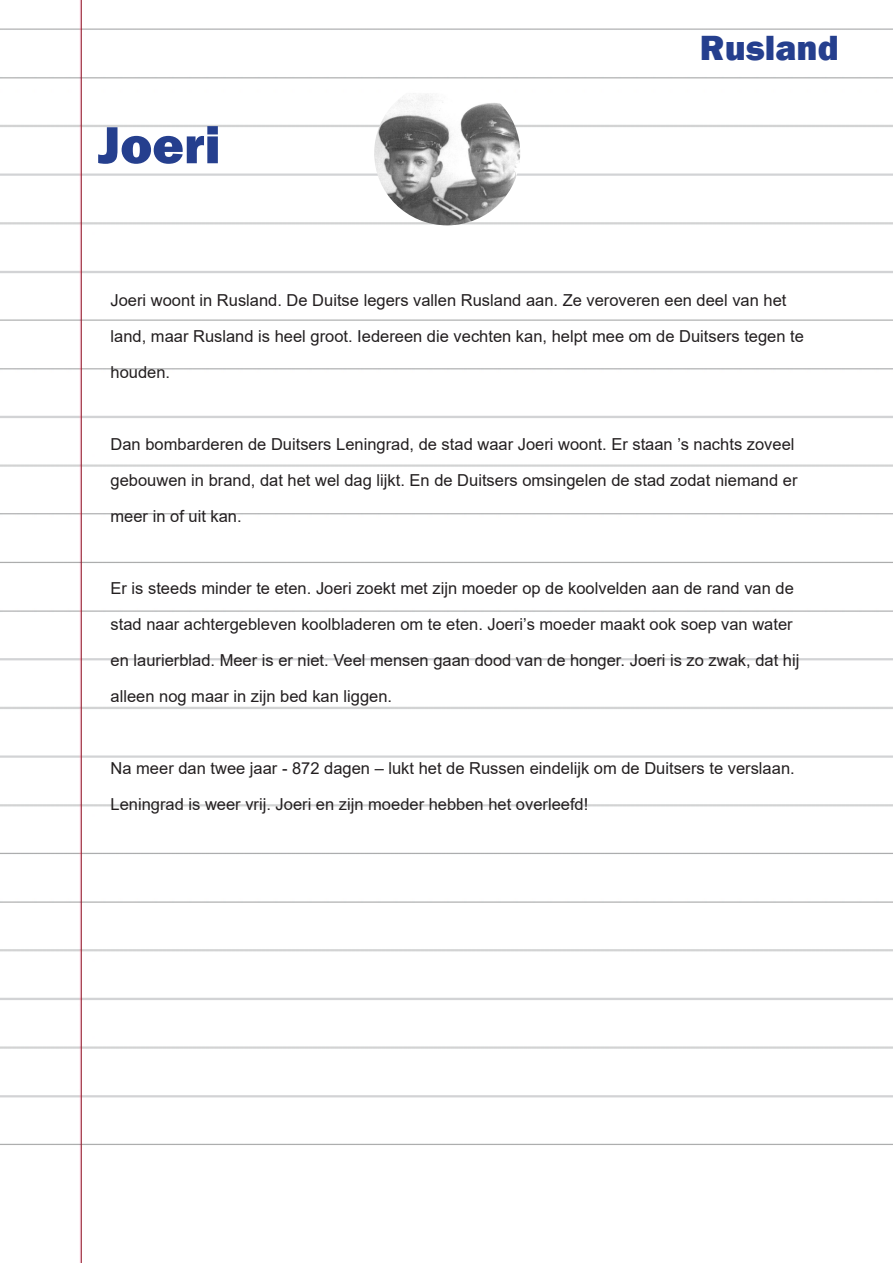
<style>
.page{position:relative;width:893px;height:1263px;background:#fff}
.page>*{position:absolute;margin:0;border:0;box-sizing:border-box;transform-origin:0 0}
.t1{font:800 54px "Franklin Gothic";color:#253f8e}
.t2{font:800 36px "Franklin Gothic";color:#253f8e}
.broodtekst{font:16.5px/36px "Arial";color:#231f20}
</style>
<div class="page">
<img style="left:0;top:0;width:893px;height:1263px">
<img style="left:374px;top:81px;width:146px;height:144px">
<p class="t1" style="left:98px;top:110px;width:124px">Joeri</p>
<p class="t2" style="left:700px;top:24px;width:140px">Rusland</p>
<p class="broodtekst" style="left:111px;top:282px;width:695px">Joeri woont in Rusland. De Duitse legers vallen Rusland aan. Ze veroveren een deel van het land, maar Rusland is heel groot. Iedereen die vechten kan, helpt mee om de Duitsers tegen te houden.</p>
<p class="broodtekst" style="left:111px;top:426px;width:688px">Dan bombarderen de Duitsers Leningrad, de stad waar Joeri woont. Er staan ’s nachts zoveel gebouwen in brand, dat het wel dag lijkt. En de Duitsers omsingelen de stad zodat niemand er meer in of uit kan.</p>
<p class="broodtekst" style="left:111px;top:570px;width:690px">Er is steeds minder te eten. Joeri zoekt met zijn moeder op de koolvelden aan de rand van de stad naar achtergebleven koolbladeren om te eten. Joeri’s moeder maakt ook soep van water en laurierblad. Meer is er niet. Veel mensen gaan dood van de honger. Joeri is zo zwak, dat hij alleen nog maar in zijn bed kan liggen.</p>
<p class="broodtekst" style="left:111px;top:750px;width:686px">Na meer dan twee jaar - 872 dagen – lukt het de Russen eindelijk om de Duitsers te verslaan.<br>Leningrad is weer vrij. Joeri en zijn moeder hebben het overleefd!</p>
</div>
